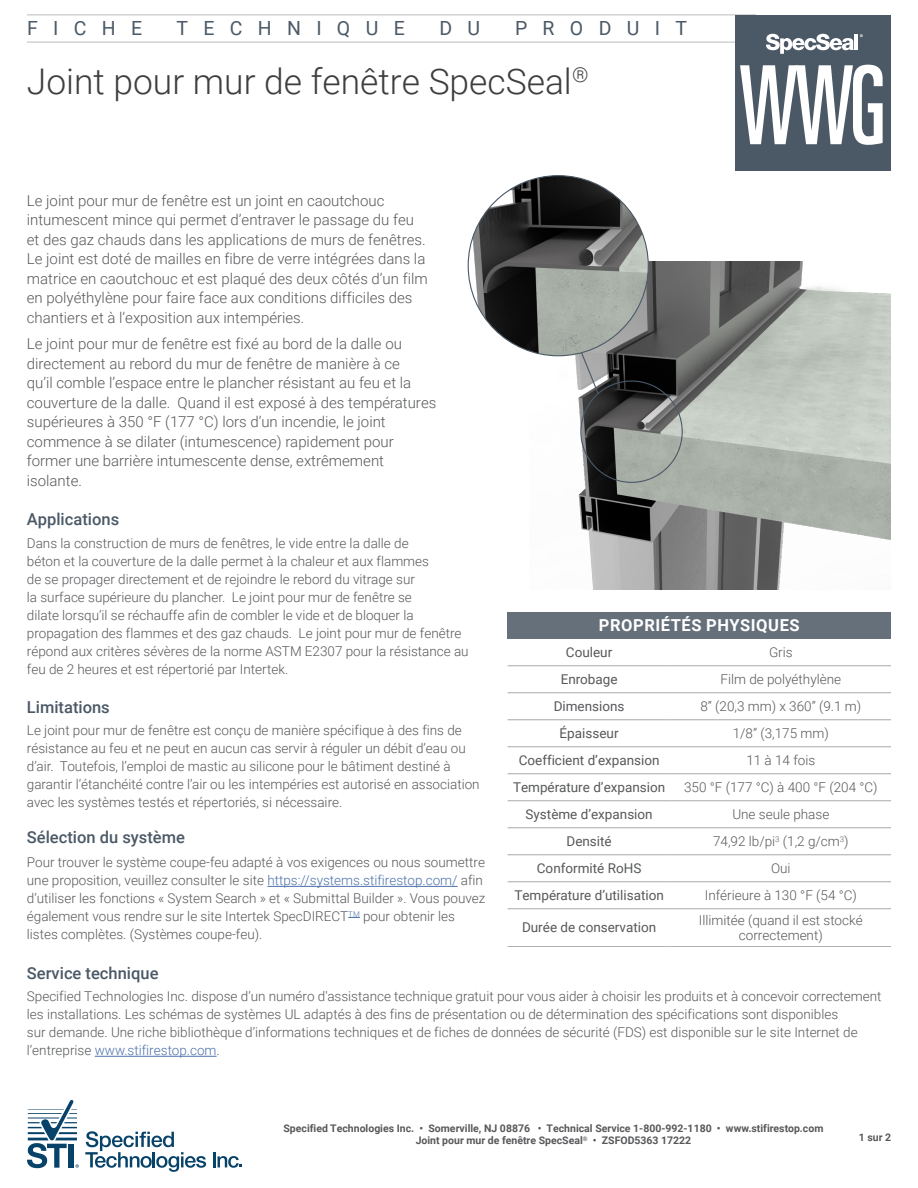
<style>
.page{position:relative;width:918px;height:1188px;background:#fff}
.page>*{position:absolute;margin:0;border:0;box-sizing:border-box;transform-origin:0 0}
.Product_Title{font:300 35.4px "Roboto";color:#3e3e3f}
.t1{font:19.5px "Roboto";letter-spacing:.785em;color:#4b5966}
.Subhead{font:500 16.5px "Roboto";color:#4b5966}
.t2{font:700 16.5px "Roboto";letter-spacing:.035em;color:#fff}
.Specified_Divisions{font:500 16.5px "Roboto";color:#4b5966}
.Product_Description{font:300 15px/19.5px "Roboto";color:#57585a}
.Body_Copy{font:300 13.5px/18px "Roboto";color:#57585a}
.t3{font:13.5px "Roboto";color:#57585a}
.t4{font:700 10.5px/12.6px "Roboto";color:#57585a;text-align:center}
.s1{color:#4d72ac}
</style>
<div class="page">
<hr style="left:27px;top:15px;width:729px;height:1px;background:#bcbdc0">
<hr style="left:27px;top:42px;width:729px;height:1px;background:#bcbdc0">
<div style="left:736px;top:15px;width:155px;height:155px;background:#4b5966"></div>
<svg style="left:740px;top:34px;width:143px;height:111px"></svg>
<svg style="left:27px;top:1100px;width:52px;height:68px"></svg>
<div style="left:69px;top:1144px;width:5px;height:24px;background:#074269"></div>
<svg style="left:85px;top:1131px;width:121px;height:41px"></svg>
<hr style="left:213px;top:1152px;width:3px;height:15px;background:#074269">
<svg style="left:218px;top:1156px;width:24px;height:12px"></svg>
<hr style="left:267px;top:886px;width:191px;height:1px;background:#4d72ac">
<svg style="left:348px;top:917px;width:12px;height:1px"></svg>
<hr style="left:95px;top:1056px;width:122px;height:1px;background:#4d72ac">
<div style="left:508px;top:612px;width:383px;height:27px;background:#66707b"></div>
<hr style="left:508px;top:666px;width:163px;height:1px;background:#a8a9ad">
<hr style="left:671px;top:666px;width:220px;height:1px;background:#a8a9ad">
<hr style="left:508px;top:693px;width:163px;height:1px;background:#a8a9ad">
<hr style="left:671px;top:693px;width:220px;height:1px;background:#a8a9ad">
<hr style="left:508px;top:720px;width:163px;height:1px;background:#a8a9ad">
<hr style="left:671px;top:720px;width:220px;height:1px;background:#a8a9ad">
<hr style="left:508px;top:747px;width:163px;height:1px;background:#a8a9ad">
<hr style="left:671px;top:747px;width:220px;height:1px;background:#a8a9ad">
<hr style="left:508px;top:774px;width:163px;height:1px;background:#a8a9ad">
<hr style="left:671px;top:774px;width:220px;height:1px;background:#a8a9ad">
<hr style="left:508px;top:801px;width:163px;height:1px;background:#a8a9ad">
<hr style="left:671px;top:801px;width:220px;height:1px;background:#a8a9ad">
<hr style="left:508px;top:828px;width:163px;height:1px;background:#a8a9ad">
<hr style="left:671px;top:828px;width:220px;height:1px;background:#a8a9ad">
<hr style="left:508px;top:855px;width:163px;height:1px;background:#a8a9ad">
<hr style="left:671px;top:855px;width:220px;height:1px;background:#a8a9ad">
<hr style="left:508px;top:882px;width:163px;height:1px;background:#a8a9ad">
<hr style="left:671px;top:882px;width:220px;height:1px;background:#a8a9ad">
<hr style="left:508px;top:909px;width:163px;height:1px;background:#a8a9ad">
<hr style="left:671px;top:909px;width:220px;height:1px;background:#a8a9ad">
<hr style="left:508px;top:946px;width:163px;height:1px;background:#a8a9ad">
<hr style="left:671px;top:946px;width:220px;height:1px;background:#a8a9ad">
<img style="left:529px;top:262px;width:362px;height:328px">
<svg style="left:579px;top:349px;width:21px;height:46px"></svg>
<img style="left:468px;top:176px;width:180px;height:180px;border-radius:90px">
<h2 class="t1" style="left:27px;top:15px;width:116px">FICHE</h2>
<h2 class="t1" style="left:177px;top:15px;width:230px">TECHNIQUE</h2>
<h2 class="t1" style="left:440px;top:15px;width:42px">D U</h2>
<h2 class="t1" style="left:515px;top:15px;width:173px">PRODUIT</h2>
<p class="Product_Title" style="left:27px;top:57px;width:563px">Joint pour mur de fenêtre SpecSeal<sup>®</sup></p>
<p class="Product_Description" style="left:27px;top:190px;width:402px">Le joint pour mur de fenêtre est un joint en caoutchouc intumescent mince qui permet d’entraver le passage du feu et des gaz chauds dans les applications de murs de fenêtres.<br>Le joint est doté de mailles en fibre de verre intégrées dans la matrice en caoutchouc et est plaqué des deux côtés d’un film en polyéthylène pour faire face aux conditions difficiles des chantiers et à l’exposition aux intempéries.</p>
<p class="Product_Description" style="left:27px;top:333px;width:411px">Le joint pour mur de fenêtre est fixé au bord de la dalle ou directement au rebord du mur de fenêtre de manière à ce<br>qu’il comble l’espace entre le plancher résistant au feu et la couverture de la dalle. Quand il est exposé à des températures supérieures à 350 °F (177 °C) lors d’un incendie, le joint commence à se dilater (intumescence) rapidement pour former une barrière intumescente dense, extrêmement isolante.</p>
<p class="Subhead" style="left:27px;top:508px;width:94px">Applications</p>
<p class="Body_Copy" style="left:27px;top:533px;width:443px">Dans la construction de murs de fenêtres, le vide entre la dalle de<br>béton et la couverture de la dalle permet à la chaleur et aux flammes<br>de se propager directement et de rejoindre le rebord du vitrage sur<br>la surface supérieure du plancher. Le joint pour mur de fenêtre se<br>dilate lorsqu’il se réchauffe afin de combler le vide et de bloquer la propagation des flammes et des gaz chauds. Le joint pour mur de fenêtre répond aux critères sévères de la norme ASTM E2307 pour la résistance au feu de 2 heures et est répertorié par Intertek.</p>
<p class="Subhead" style="left:27px;top:696px;width:84px">Limitations</p>
<p class="Body_Copy" style="left:27px;top:721px;width:454px">Le joint pour mur de fenêtre est conçu de manière spécifique à des fins de résistance au feu et ne peut en aucun cas servir à réguler un débit d’eau ou d’air. Toutefois, l’emploi de mastic au silicone pour le bâtiment destiné à garantir l’étanchéité contre l’air ou les intempéries est autorisé en association avec les systèmes testés et répertoriés, si nécessaire.</p>
<p class="Specified_Divisions" style="left:27px;top:825px;width:160px">Sélection du système</p>
<p class="Body_Copy" style="left:27px;top:853px;width:460px">Pour trouver le système coupe-feu adapté à vos exigences ou nous soumettre une proposition, veuillez consulter le site <span class="s1">https://systems.stifirestop.com/</span> afin d’utiliser les fonctions « System Search » et « Submittal Builder ». Vous pouvez également vous rendre sur le site Intertek SpecDIRECT<sup>TM</sup> pour obtenir les listes complètes. (Systèmes coupe-feu).</p>
<p class="Subhead" style="left:27px;top:962px;width:133px">Service technique</p>
<p class="Body_Copy" style="left:27px;top:987px;width:856px">Specified Technologies Inc. dispose d’un numéro d'assistance technique gratuit pour vous aider à choisir les produits et à concevoir correctement les installations. Les schémas de systèmes UL adaptés à des fins de présentation ou de détermination des spécifications sont disponibles<br>sur demande. Une riche bibliothèque d’informations techniques et de fiches de données de sécurité (FDS) est disponible sur le site Internet de l’entreprise <span class="s1">www.stifirestop.com</span>.</p>
<p class="t2" style="left:599px;top:614px;width:202px">PROPRIÉTÉS PHYSIQUES</p>
<p class="t3" style="left:566px;top:643px;width:48px">Couleur</p>
<p class="Body_Copy" style="left:769px;top:643px;width:25px">Gris</p>
<p class="t3" style="left:561px;top:670px;width:58px">Enrobage</p>
<p class="Body_Copy" style="left:721px;top:670px;width:122px">Film de polyéthylène</p>
<p class="t3" style="left:554px;top:697px;width:72px">Dimensions</p>
<p class="Body_Copy" style="left:700px;top:697px;width:162px">8” (20,3 mm) x 360” (9.1 m)</p>
<p class="t3" style="left:560px;top:724px;width:60px">Épaisseur</p>
<p class="Body_Copy" style="left:733px;top:724px;width:98px">1/8” (3,175 mm)</p>
<p class="t3" style="left:519px;top:751px;width:142px">Coefficient d’expansion</p>
<p class="Body_Copy" style="left:746px;top:751px;width:70px">11 à 14 fois</p>
<p class="t3" style="left:513px;top:778px;width:154px">Température d’expansion</p>
<p class="Body_Copy" style="left:684px;top:778px;width:195px">350 °F (177 °C) à 400 °F (204 °C)</p>
<p class="t3" style="left:526px;top:805px;width:129px">Système d’expansion</p>
<p class="Body_Copy" style="left:732px;top:805px;width:98px">Une seule phase</p>
<p class="t3" style="left:567px;top:832px;width:47px">Densité</p>
<p class="Body_Copy" style="left:713px;top:832px;width:137px">74,92 lb/pi<sup>3</sup> (1,2 g/cm<sup>3</sup>)</p>
<p class="t3" style="left:537px;top:859px;width:106px">Conformité RoHS</p>
<p class="Body_Copy" style="left:771px;top:859px;width:21px">Oui</p>
<p class="t3" style="left:514px;top:886px;width:151px">Température d’utilisation</p>
<p class="Body_Copy" style="left:705px;top:886px;width:154px">Inférieure à 130 °F (54 °C)</p>
<p class="t3" style="left:522px;top:918px;width:136px">Durée de conservation</p>
<p class="Body_Copy" style="left:699px;top:912px;width:165px;line-height:15px;text-align:center">Illimitée (quand il est stocké correctement)</p>
<p class="t4" style="left:284px;top:1121px;width:541px">Specified Technologies Inc. • Somerville, NJ 08876 • Technical Service 1-800-992-1180 • www.stifirestop.com<br>Joint pour mur de fenêtre SpecSeal<sup>®</sup> • ZSFOD5363 17222</p>
<p class="t4" style="left:859px;top:1131px;width:34px">1 sur 2</p>
</div>
